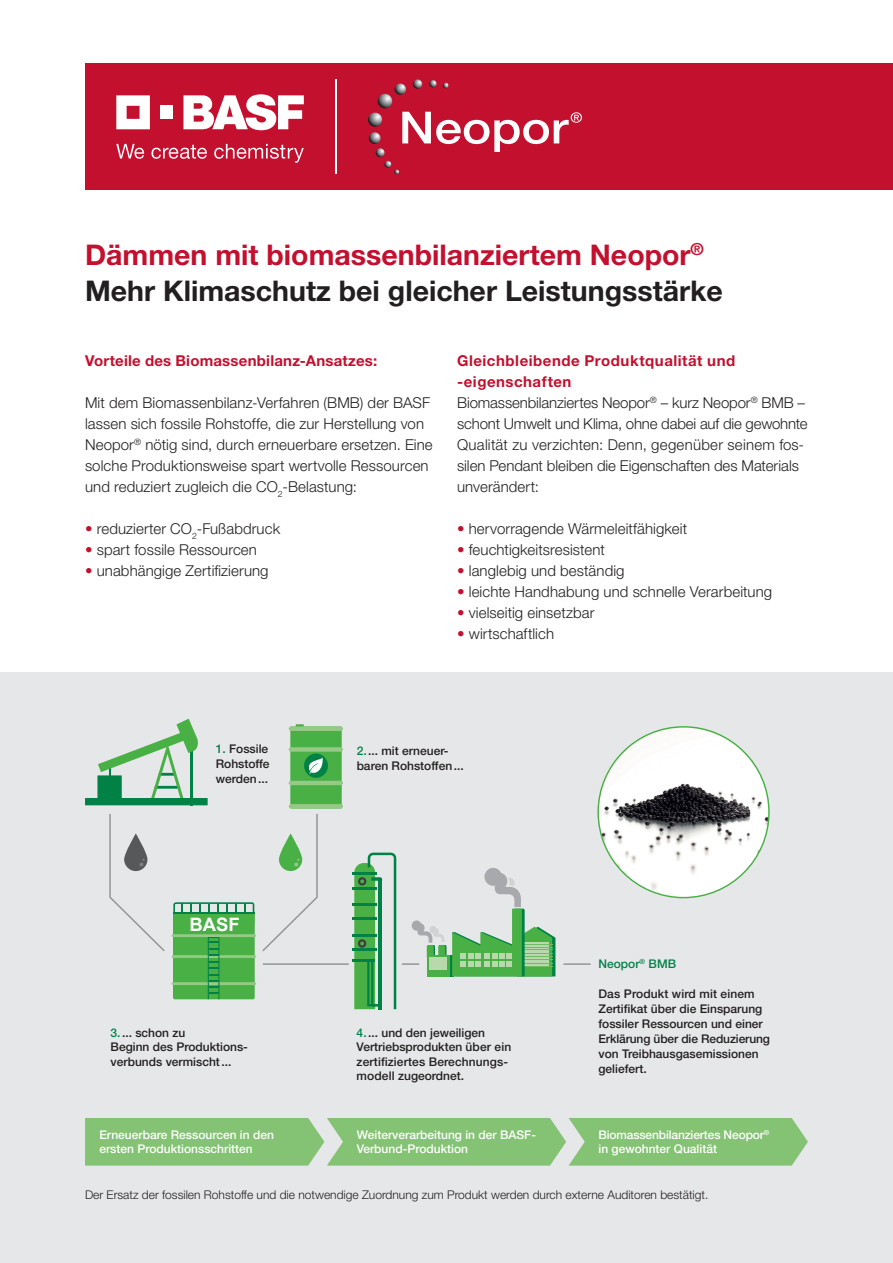
<style>
.page{position:relative;width:893px;height:1263px;background:#fff}
.page>*{position:absolute;margin:0;border:0;box-sizing:border-box;transform-origin:0 0}
.t1{font:700 28.5px/36px "Helvetica Neue LT Pro";color:#231f20}
.t2{font:700 18.6px "Arial";color:#fff}
.t3{font:300 15px/21px "Helvetica Neue LT Pro";letter-spacing:.005em;color:#231f20}
.t4{font:700 15px "Helvetica Neue LT Pro";letter-spacing:.015em;color:#c3102e}
.t5{font:500 12px/15px "Helvetica Neue LT Pro";color:#231f20}
.t6{font:500 12px/14.4px "Helvetica Neue LT Pro";color:#fff}
.t7{font:300 12px "Helvetica Neue LT Pro";color:#231f20}
.t8{font:500 12px "Helvetica Neue LT Pro";color:#008247}
.s1{color:#c3102e}
.s2{font-weight:700;color:#c3102e}
.s3{color:#008247}
</style>
<div class="page">
<div style="left:0;top:673px;width:893px;height:590px;background:#e6e7e9"></div>
<div style="left:85px;top:1118px;width:723px;height:47px;background:#84c274"></div>
<div style="left:85px;top:64px;width:808px;height:126px;background:#c3102e"></div>
<svg style="left:116px;top:95px;width:34px;height:34px"></svg>
<div style="left:160px;top:106px;width:13px;height:13px;background:#fff"></div>
<svg style="left:183px;top:94px;width:121px;height:36px"></svg>
<svg style="left:116px;top:144px;width:28px;height:15px"></svg>
<svg style="left:151px;top:145px;width:56px;height:14px"></svg>
<svg style="left:214px;top:144px;width:90px;height:19px"></svg>
<hr style="left:335px;top:80px;width:2px;height:94px;background:#fff">
<svg style="left:395px;top:84px;width:11px;height:11px"></svg>
<svg style="left:378px;top:94px;width:14px;height:14px"></svg>
<svg style="left:369px;top:112px;width:213px;height:62px"></svg>
<svg style="left:413px;top:79px;width:9px;height:10px"></svg>
<svg style="left:429px;top:80px;width:8px;height:7px"></svg>
<svg style="left:443px;top:83px;width:5px;height:5px"></svg>
<hr style="left:352px;top:872px;width:25px;height:3px;background:#008247">
<hr style="left:352px;top:887px;width:25px;height:2px;background:#008247">
<hr style="left:352px;top:903px;width:25px;height:3px;background:#008247">
<hr style="left:352px;top:918px;width:25px;height:2px;background:#008247">
<hr style="left:352px;top:934px;width:25px;height:2px;background:#008247">
<hr style="left:352px;top:948px;width:25px;height:3px;background:#008247">
<hr style="left:352px;top:959px;width:23px;height:3px;background:#008247">
<svg style="left:354px;top:853px;width:42px;height:156px"></svg>
<svg style="left:296px;top:724px;width:8px;height:2px"></svg>
<div style="left:290px;top:726px;width:52px;height:82px;background:#49b045"></div>
<div style="left:289px;top:747px;width:54px;height:5px;background:#95c987;border-radius:2px"></div>
<hr style="left:289px;top:781px;width:54px;height:4px;background:#95c987;border-radius:2px">
<div style="left:289px;top:726px;width:54px;height:5px;background:#95c987;border-radius:2px"></div>
<hr style="left:289px;top:804px;width:54px;height:4px;background:#95c987;border-radius:2px">
<svg style="left:304px;top:753px;width:24px;height:25px"></svg>
<svg style="left:305px;top:758px;width:19px;height:17px"></svg>
<div style="left:97px;top:775px;width:25px;height:25px;background:#6cb193"></div>
<svg style="left:98px;top:719px;width:100px;height:79px"></svg>
<div style="left:85px;top:798px;width:123px;height:7px;background:#008247"></div>
<div style="left:173px;top:912px;width:82px;height:87px;background:#49b045;border-radius:2px"></div>
<svg style="left:173px;top:902px;width:81px;height:12px"></svg>
<hr style="left:172px;top:934px;width:84px;height:3px;background:#95c987">
<hr style="left:172px;top:955px;width:84px;height:3px;background:#95c987">
<hr style="left:172px;top:982px;width:84px;height:3px;background:#95c987">
<svg style="left:208px;top:937px;width:11px;height:62px"></svg>
<div style="left:428px;top:945px;width:7px;height:13px;background:#008247"></div>
<div style="left:427px;top:945px;width:7px;height:13px;background:#49b045"></div>
<div style="left:438px;top:945px;width:7px;height:13px;background:#49b045"></div>
<div style="left:427px;top:955px;width:26px;height:21px;background:#008247"></div>
<div style="left:427px;top:955px;width:23px;height:21px;background:#49b045"></div>
<div style="left:429px;top:957px;width:18px;height:13px;background:#b7d9ab"></div>
<svg style="left:412px;top:920px;width:32px;height:23px"></svg>
<svg style="left:452px;top:868px;width:103px;height:108px"></svg>
<hr style="left:563px;top:963px;width:28px;height:2px;background:#939598">
<hr style="left:263px;top:963px;width:86px;height:2px;background:#939598">
<svg style="left:402px;top:963px;width:17px;height:2px"></svg>
<img style="left:598px;top:727px;width:171px;height:171px;border-radius:85px">
<svg style="left:262px;top:814px;width:56px;height:138px"></svg>
<svg style="left:109px;top:814px;width:56px;height:138px"></svg>
<h1 class="t1" style="left:85px;top:236px;width:639px"><span class="s1">Dämmen mit biomassenbilanziertem Neopor</span><sup>®<br></sup>Mehr Klimaschutz bei gleicher Leistungsstärke</h1>
<p class="t4" style="left:85px;top:351px;width:294px">Vorteile des Biomassenbilanz-Ansatzes:</p>
<p class="t3" style="left:85px;top:392px;width:349px">Mit dem Biomassenbilanz-Verfahren (BMB) der BASF lassen sich fossile Rohstoffe, die zur Herstellung von Neopor<sup>®</sup> nötig sind, durch erneuerbare ersetzen. Eine solche Produktionsweise spart wertvolle Ressourcen und reduziert zugleich die CO<sub>2</sub>-Belastung:</p>
<p class="t3" style="left:85px;top:518px;width:197px"><span class="s1">•</span> reduzierter CO<sub>2</sub>-Fußabdruck</p>
<p class="t3" style="left:85px;top:539px;width:173px"><span class="s1">•</span> spart fossile Ressourcen</p>
<p class="t3" style="left:85px;top:560px;width:185px"><span class="s1">•</span> unabhängige Zertifizierung</p>
<p class="t3" style="left:457px;top:350px;width:352px"><span class="s2">Gleichbleibende Produktqualität und -eigenschaften<br></span>Biomassenbilanziertes Neopor<sup>®</sup> – kurz Neopor<sup>®</sup> BMB – schont Umwelt und Klima, ohne dabei auf die gewohnte Qualität zu verzichten: Denn, gegenüber seinem fos&shy;silen Pendant bleiben die Eigenschaften des Materials unverändert:</p>
<p class="t3" style="left:457px;top:518px;width:231px"><span class="s1">•</span> hervorragende Wärmeleitfähigkeit</p>
<p class="t3" style="left:457px;top:539px;width:149px"><span class="s1">•</span> feuchtigkeitsresistent</p>
<p class="t3" style="left:457px;top:560px;width:169px"><span class="s1">•</span> langlebig und beständig</p>
<p class="t3" style="left:457px;top:581px;width:317px"><span class="s1">•</span> leichte Handhabung und schnelle Verarbeitung</p>
<p class="t3" style="left:457px;top:602px;width:139px"><span class="s1">•</span> vielseitig einsetzbar</p>
<p class="t3" style="left:457px;top:623px;width:98px"><span class="s1">•</span> wirtschaftlich</p>
<p class="t5" style="left:216px;top:741px;width:55px;text-align:justify"><span class="s3">1.</span> Fossile Rohstoffe werden...</p>
<p class="t2" style="left:189px;top:912px;width:52px">BASF</p>
<p class="t5" style="left:357px;top:743px;width:109px"><span class="s3">2.</span>... mit erneuer&shy;baren Rohstoffen...</p>
<p class="t5" style="left:111px;top:1025px;width:139px;line-height:14.4px"><span class="s3">3.</span>... schon zu<br>Beginn des Produktions&shy;verbunds vermischt...</p>
<p class="t5" style="left:357px;top:1025px;width:156px;line-height:14.4px"><span class="s3">4.</span>... und den jeweiligen<br>Vertriebsprodukten über ein zertifiziertes Berechnungs&shy;modell zugeordnet.</p>
<p class="t8" style="left:598px;top:956px;width:79px">Neopor<sup>®</sup> BMB</p>
<p class="t5" style="left:598px;top:986px;width:173px">Das Produkt wird mit einem<br>Zertifikat über die Einsparung fossiler Ressourcen und einer<br>Erklärung über die Reduzierung von Treibhausgasemissionen geliefert.</p>
<p class="t6" style="left:99px;top:1127px;width:176px">Erneuerbare Ressourcen in den ersten Produktionsschritten</p>
<p class="t6" style="left:357px;top:1127px;width:181px">Weiterverarbeitung in der BASF-<br>Verbund-Produktion</p>
<p class="t6" style="left:598px;top:1127px;width:172px">Biomassenbilanziertes Neopor<sup>® </sup>in gewohnter Qualität</p>
<p class="t7" style="left:85px;top:1187px;width:625px">Der Ersatz der fossilen Rohstoffe und die notwendige Zuordnung zum Produkt werden durch externe Auditoren bestätigt.</p>
</div>
